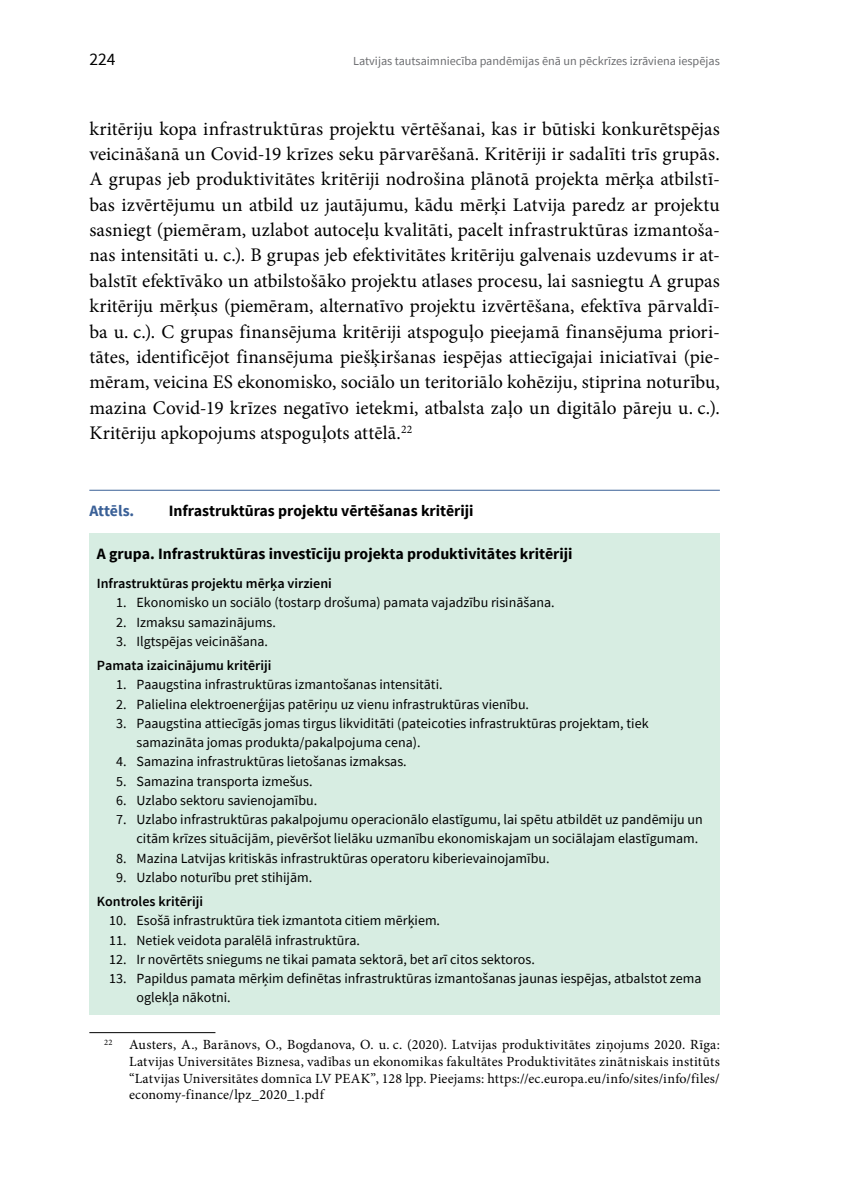
<style>
.page{position:relative;width:844px;height:1191px;background:#fff}
.page>*{position:absolute;margin:0;border:0;box-sizing:border-box;transform-origin:0 0}
.pamats{font:19.25px/25.4px "Minion Pro";color:#000;text-align:justify}
.t1{font:17.5px "Source Sans Pro";color:#000}
.tabula_pamats{font:700 15.75px "Source Sans Pro";color:#000}
.attels_paraksts{font:700 15.75px "Source Sans Pro";color:#000}
.attels_paraksts-2{font:700 15.75px "Source Sans Pro";color:#3a6097}
.tabula_pamats-2{font:14px/19.2px "Source Sans Pro";color:#000}
.Zemsvītra{font:14px/16.6px "Minion Pro";letter-spacing:.015em;color:#000;text-align:justify}
.tabula_pamats-3{font:600 14px "Source Sans Pro";color:#000}
.t2{font:12.25px "Source Sans Pro";color:#6d6e71}
</style>
<div class="page">
<div style="left:89px;top:533px;width:630px;height:481px;background:#d7ede2"></div>
<hr style="left:89px;top:490px;width:630px;height:1px;background:#3a6097">
<hr style="left:89px;top:1032px;width:126px;height:1px;background:#000">
<p class="t1" style="left:89px;top:48px;width:28px">224</p>
<p class="t2" style="left:353px;top:53px;width:368px">Latvijas tautsaimniecība pandēmijas ēnā un pēckrīzes izrāviena iespējas</p>
<p class="pamats" style="left:89px;top:116px;width:632px">kritēriju kopa infrastruktūras projektu vērtēšanai, kas ir būtiski konkurētspējas veicināšanā un Covid-19 krīzes seku pārvarēšanā. Kritēriji ir sadalīti trīs grupās.<br>A grupas jeb produktivitātes kritēriji nodrošina plānotā projekta mērķa atbilstī&shy;bas izvērtējumu un atbild uz jautājumu, kādu mērķi Latvija paredz ar projektu sasniegt (piemēram, uzlabot autoceļu kvalitāti, pacelt infrastruktūras izmantoša&shy;nas intensitāti u. c.). B grupas jeb efektivitātes kritēriju galvenais uzdevums ir at&shy;balstīt efektīvāko un atbilstošāko projektu atlases procesu, lai sasniegtu A grupas kritēriju mērķus (piemēram, alternatīvo projektu izvērtēšana, efektīva pārvaldī&shy;ba u. c.). C grupas finansējuma kritēriji atspoguļo pieejamā finansējuma priori&shy;tātes, identificējot finansējuma piešķiršanas iespējas attiecīgajai iniciatīvai (pie&shy;mēram, veicina ES ekonomisko, sociālo un teritoriālo kohēziju, stiprina noturību, mazina Covid-19 krīzes negatīvo ietekmi, atbalsta zaļo un digitālo pāreju u. c.).<br>Kritēriju apkopojums atspoguļots attēlā.<sup>22</sup></p>
<p class="attels_paraksts-2" style="left:89px;top:500px;width:46px">Attēls.</p>
<p class="attels_paraksts" style="left:169px;top:500px;width:306px">Infrastruktūras projektu vērtēšanas kritēriji</p>
<p class="tabula_pamats" style="left:97px;top:543px;width:477px">A grupa. Infrastruktūras investīciju projekta produktivitātes kritēriji</p>
<p class="tabula_pamats-3" style="left:97px;top:574px;width:236px">Infrastruktūras projektu mērķa virzieni</p>
<p class="tabula_pamats-2" style="left:116px;top:593px;width:440px">1. Ekonomisko un sociālo (tostarp drošuma) pamata vajadzību risināšana.</p>
<p class="tabula_pamats-2" style="left:116px;top:612px;width:161px">2. Izmaksu samazinājums.</p>
<p class="tabula_pamats-2" style="left:116px;top:631px;width:153px">3. Ilgtspējas veicināšana.</p>
<p class="tabula_pamats-3" style="left:97px;top:656px;width:176px">Pamata izaicinājumu kritēriji</p>
<p class="tabula_pamats-2" style="left:116px;top:675px;width:328px">1. Paaugstina infrastruktūras izmantošanas intensitāti.</p>
<p class="tabula_pamats-2" style="left:116px;top:694px;width:414px">2. Palielina elektroenerģijas patēriņu uz vienu infrastruktūras vienību.</p>
<p class="tabula_pamats-2" style="left:136px;top:713px;width:513px;text-indent:-20px">3. Paaugstina attiecīgās jomas tirgus likviditāti (pateicoties infrastruktūras projektam, tiek samazināta jomas produkta/pakalpojuma cena).</p>
<p class="tabula_pamats-2" style="left:116px;top:752px;width:292px">4. Samazina infrastruktūras lietošanas izmaksas.</p>
<p class="tabula_pamats-2" style="left:116px;top:771px;width:198px">5. Samazina transporta izmešus.</p>
<p class="tabula_pamats-2" style="left:116px;top:790px;width:202px">6. Uzlabo sektoru savienojamību.</p>
<p class="tabula_pamats-2" style="left:136px;top:809px;width:567px;text-indent:-20px">7. Uzlabo infrastruktūras pakalpojumu operacionālo elastīgumu, lai spētu atbildēt uz pandēmiju un citām krīzes situācijām, pievēršot lielāku uzmanību ekonomiskajam un sociālajam elastīgumam.</p>
<p class="tabula_pamats-2" style="left:116px;top:848px;width:435px">8. Mazina Latvijas kritiskās infrastruktūras operatoru kiberievainojamību.</p>
<p class="tabula_pamats-2" style="left:116px;top:867px;width:197px">9. Uzlabo noturību pret stihijām.</p>
<p class="tabula_pamats-3" style="left:97px;top:892px;width:108px">Kontroles kritēriji</p>
<p class="tabula_pamats-2" style="left:109px;top:911px;width:332px">10. Esošā infrastruktūra tiek izmantota citiem mērķiem.</p>
<p class="tabula_pamats-2" style="left:109px;top:930px;width:252px">11. Netiek veidota paralēlā infrastruktūra.</p>
<p class="tabula_pamats-2" style="left:109px;top:949px;width:427px">12. Ir novērtēts sniegums ne tikai pamata sektorā, bet arī citos sektoros.</p>
<p class="tabula_pamats-2" style="left:136px;top:968px;width:566px;text-indent:-27px">13. Papildus pamata mērķim definētas infrastruktūras izmantošanas jaunas iespējas, atbalstot zema oglekļa nākotni.</p>
<p class="Zemsvītra" style="left:129px;top:1036px;width:592px;text-indent:-25px"><sup>22</sup> Austers, A., Barānovs, O., Bogdanova, O. u. c. (2020). Latvijas produktivitātes ziņojums 2020. Rīga:<br>Latvijas Universitātes Biznesa, vadības un ekonomikas fakultātes Produktivitātes zinātniskais institūts “Latvijas Universitātes domnīca LV PEAK”, 128 lpp. Pieejams: https://ec.europa.eu/info/sites/info/files/ economy-finance/lpz_2020_1.pdf</p>
</div>
